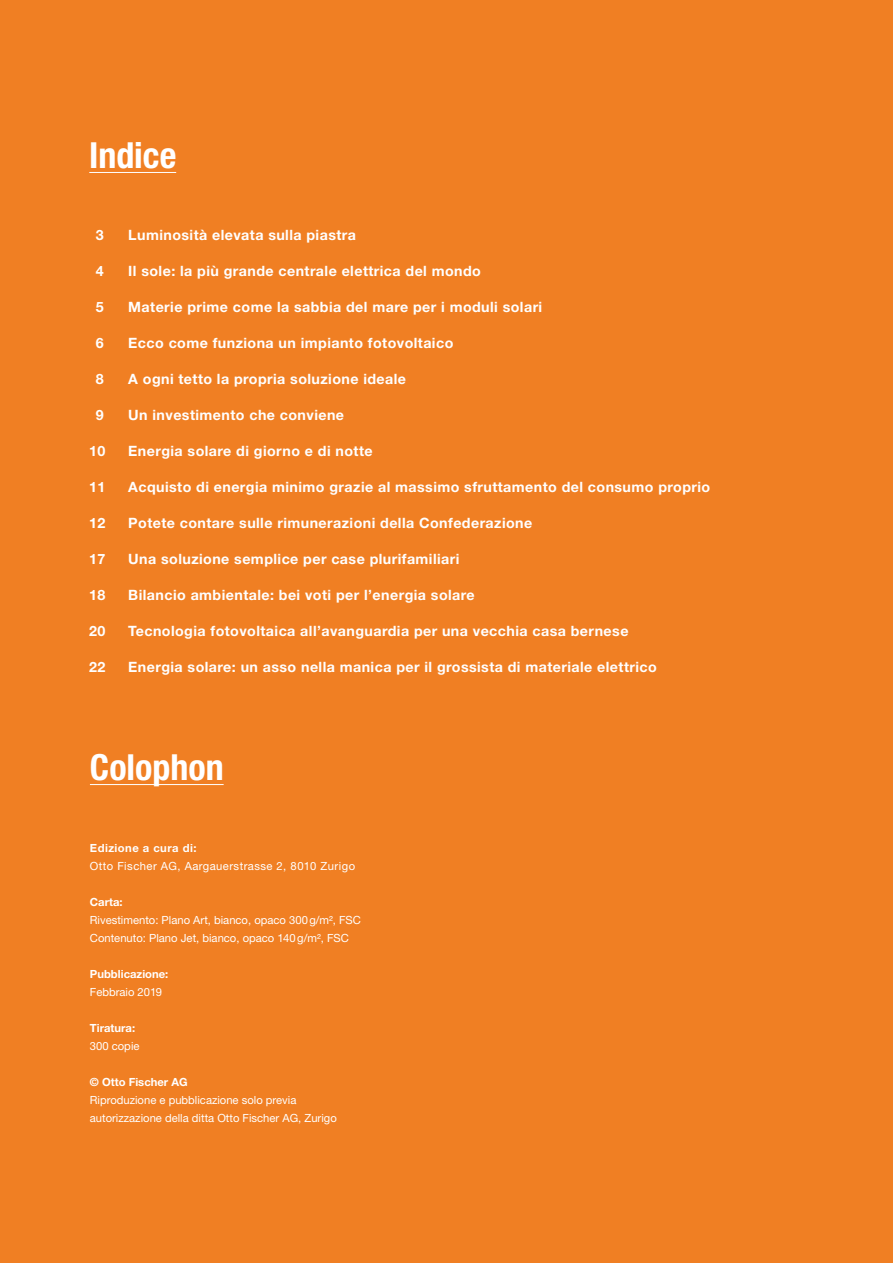
<style>
.page{position:relative;width:893px;height:1263px;background:#f07f23}
.page>*{position:absolute;margin:0;border:0;box-sizing:border-box;transform-origin:0 0}
.t1{font:700 condensed 36px "Helvetica Neue LT Std";color:#fff}
.t2{font:700 14.25px "Helvetica Neue LT Std";letter-spacing:.03em;color:#fff}
.t3{font:11.25px/18px "Helvetica Neue LT Std";color:#fff}
.t4{font:700 11.25px "Helvetica Neue LT Std";color:#fff}
.t5{font:11.25px "Helvetica Neue LT Std";letter-spacing:.04em;color:#fff}
.t6{font:700 11.25px "Helvetica Neue LT Std";letter-spacing:.04em;color:#fff}
</style>
<div class="page">
<hr style="left:89px;top:172px;width:87px;height:1px;background:#fff">
<hr style="left:90px;top:784px;width:134px;height:1px;background:#fff">
<h1 class="t1" style="left:89px;top:133px;width:89px">Indice</h1>
<p class="t2" style="left:96px;top:226px;width:9px">3</p>
<p class="t2" style="left:128px;top:226px;width:229px">Luminosità elevata sulla piastra</p>
<p class="t2" style="left:96px;top:262px;width:9px">4</p>
<p class="t2" style="left:128px;top:262px;width:354px">Il sole: la più grande centrale elettrica del mondo</p>
<p class="t2" style="left:96px;top:298px;width:9px">5</p>
<p class="t2" style="left:128px;top:298px;width:415px">Materie prime come la sabbia del mare per i moduli solari</p>
<p class="t2" style="left:96px;top:334px;width:9px">6</p>
<p class="t2" style="left:128px;top:334px;width:327px">Ecco come funziona un impianto fotovoltaico</p>
<p class="t2" style="left:96px;top:370px;width:9px">8</p>
<p class="t2" style="left:128px;top:370px;width:279px">A ogni tetto la propria soluzione ideale</p>
<p class="t2" style="left:96px;top:406px;width:9px">9</p>
<p class="t2" style="left:128px;top:406px;width:217px">Un investimento che conviene</p>
<p class="t2" style="left:89px;top:442px;width:18px">10</p>
<p class="t2" style="left:128px;top:442px;width:246px">Energia solare di giorno e di notte</p>
<p class="t2" style="left:89px;top:478px;width:18px">11</p>
<p class="t2" style="left:128px;top:478px;width:583px">Acquisto di energia minimo grazie al massimo sfruttamento del consumo proprio</p>
<p class="t2" style="left:89px;top:514px;width:18px">12</p>
<p class="t2" style="left:128px;top:514px;width:406px">Potete contare sulle rimunerazioni della Confederazione</p>
<p class="t2" style="left:89px;top:550px;width:18px">17</p>
<p class="t2" style="left:128px;top:550px;width:333px">Una soluzione semplice per case plurifamiliari</p>
<p class="t2" style="left:89px;top:586px;width:18px">18</p>
<p class="t2" style="left:128px;top:586px;width:348px">Bilancio ambientale: bei voti per l’energia solare</p>
<p class="t2" style="left:89px;top:622px;width:18px">20</p>
<p class="t2" style="left:128px;top:622px;width:502px">Tecnologia fotovoltaica all’avanguardia per una vecchia casa bernese</p>
<p class="t2" style="left:89px;top:658px;width:18px">22</p>
<p class="t2" style="left:128px;top:658px;width:530px">Energia solare: un asso nella manica per il grossista di materiale elettrico</p>
<h1 class="t1" style="left:90px;top:745px;width:135px">Colophon</h1>
<p class="t6" style="left:90px;top:841px;width:108px">Edizione a cura di:</p>
<p class="t5" style="left:90px;top:859px;width:267px">Otto Fischer AG, Aargauerstrasse 2, 8010 Zurigo</p>
<p class="t4" style="left:90px;top:895px;width:34px">Carta:</p>
<p class="t3" style="left:90px;top:911px;width:273px">Rivestimento: Plano Art, bianco, opaco 300g/m², FSC<br>Contenuto: Plano Jet, bianco, opaco 140g/m², FSC</p>
<p class="t4" style="left:90px;top:967px;width:80px">Pubblicazione:</p>
<p class="t3" style="left:90px;top:983px;width:74px">Febbraio 2019</p>
<p class="t4" style="left:90px;top:1021px;width:47px">Tiratura:</p>
<p class="t3" style="left:90px;top:1037px;width:51px">300 copie</p>
<p class="t4" style="left:90px;top:1075px;width:99px">© Otto Fischer AG</p>
<p class="t3" style="left:90px;top:1091px;width:248px">Riproduzione e pubblicazione solo previa autorizzazione della ditta Otto Fischer AG, Zurigo</p>
</div>
